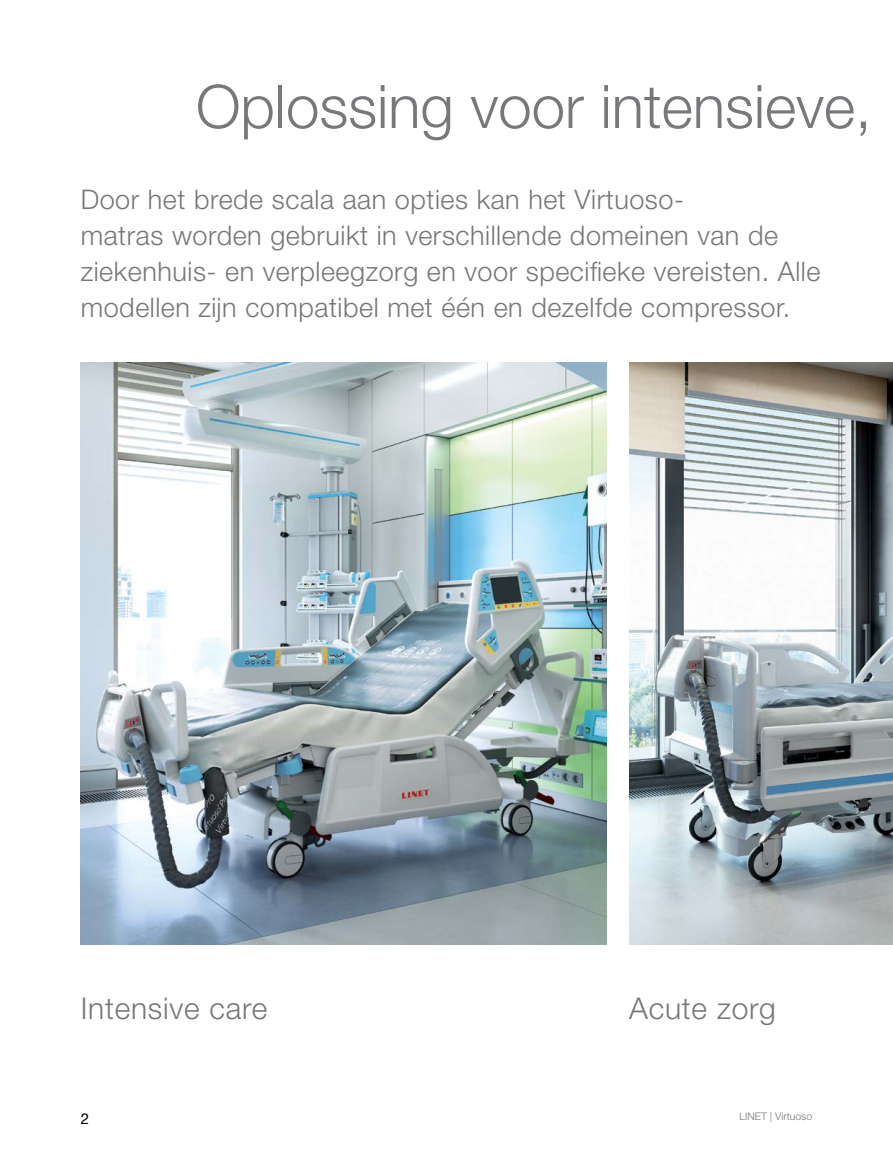
<style>
.page{position:relative;width:893px;height:1149px;background:#fff}
.page>*{position:absolute;margin:0;border:0;box-sizing:border-box;transform-origin:0 0}
._01_text_zakladni{font:300 60px "Helvetica Neue LT Pro";color:#77787b}
.t1{font:300 30px "Helvetica Neue LT Pro";letter-spacing:.025em;color:#77787b}
._001_bullet{font:300 27px/36px "Helvetica Neue LT Pro";letter-spacing:.02em;color:#77787b}
.t2{font:15px "Helvetica Neue LT Pro";color:#000}
.t3{font:300 10.5px "Helvetica Neue LT Pro";color:#77787b}
</style>
<div class="page">
<img style="left:81px;top:363px;width:526px;height:581px">
<img style="left:629px;top:363px;width:264px;height:581px">
<p class="_01_text_zakladni" style="left:196px;top:70px;width:677px">Oplossing voor intensieve,</p>
<p class="_001_bullet" style="left:81px;top:181px;width:741px">Door het brede scala aan opties kan het Virtuoso-<br>matras worden gebruikt in verschillende domeinen van de ziekenhuis- en verpleegzorg en voor specifieke vereisten. Alle modellen zijn compatibel met één en dezelfde compressor.</p>
<p class="t1" style="left:81px;top:989px;width:188px">Intensive care</p>
<p class="t1" style="left:629px;top:989px;width:148px">Acute zorg</p>
<p class="t2" style="left:81px;top:1108px;width:10px">2</p>
<p class="t3" style="left:740px;top:1109px;width:74px">LINET | Virtuoso</p>
</div>
